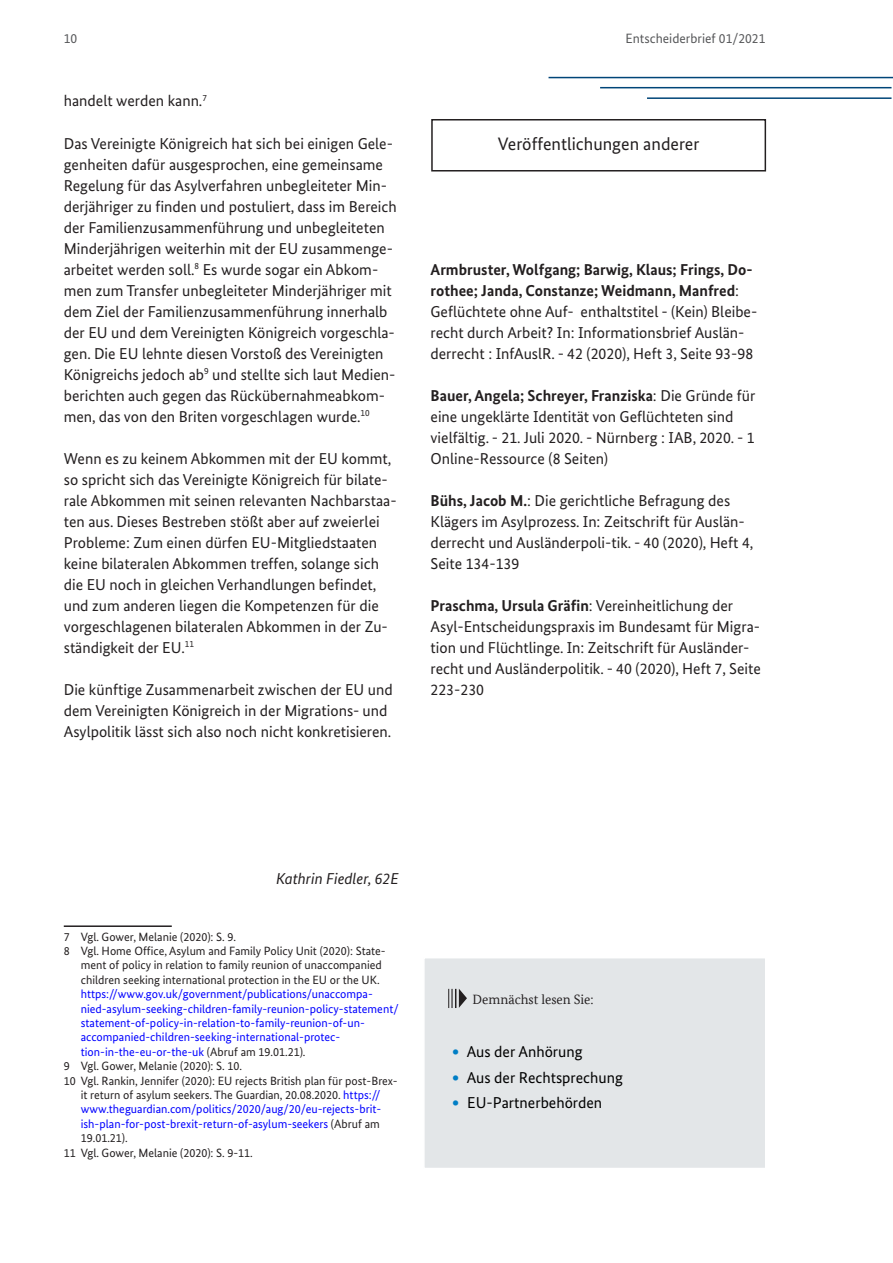
<style>
.page{position:relative;width:893px;height:1263px;background:#fff}
.page>*{position:absolute;margin:0;border:0;box-sizing:border-box;transform-origin:0 0}
.t1{font:45px "Bundes Sans";color:#007ec5}
.t2{font:18px "Bundes Sans";color:#231f20}
.t3{font:15.75px/21px "Bundes Sans";color:#231f20}
.t4{font:15.75px/25.5px "Bundes Sans";color:#000}
.t5{font:italic 15.75px "Bundes Sans";color:#231f20}
.t6{font:13.5px "Bundes Sans";color:#57585a}
.t7{font:13.5px "Bundes Serif Office";color:#231f20}
.t8{font:12px "Bundes Sans";color:#231f20}
.t9{font:12px "Bundes Sans";color:#00f}
.s1{font-weight:700}
.s2{color:#231f20}
.s3{color:#00f}
</style>
<div class="page">
<hr style="left:64px;top:925px;width:108px;height:2px;background:#231f20">
<div style="left:423px;top:957px;width:343px;height:212px;background:#e3e6e8;border:2px solid #fff"></div>
<svg style="left:448px;top:989px;width:19px;height:19px"></svg>
<div style="left:431px;top:119px;width:335px;height:52px;border:2px solid #231f20"></div>
<hr style="left:647px;top:97px;width:244px;height:2px;background:#004578">
<hr style="left:600px;top:87px;width:291px;height:1px;background:#004578">
<hr style="left:549px;top:77px;width:344px;height:1px;background:#004578">
<p class="t6" style="left:64px;top:30px;width:15px">10</p>
<p class="t6" style="left:626px;top:30px;width:141px">Entscheiderbrief 01/2021</p>
<p class="t3" style="left:64px;top:90px;width:145px">handelt werden kann.<sup>7</sup></p>
<p class="t3" style="left:64px;top:132px;width:335px">Das Vereinigte Königreich hat sich bei einigen Gele&shy;genheiten dafür ausgesprochen, eine gemeinsame Regelung für das Asylverfahren unbegleiteter Min&shy;derjähriger zu finden und postuliert, dass im Bereich der Familienzusammenführung und unbegleiteten Minderjährigen weiterhin mit der EU zusammenge&shy;arbeitet werden soll.<sup>8</sup> Es wurde sogar ein Abkom&shy;men zum Transfer unbegleiteter Minderjähriger mit dem Ziel der Familienzusammenführung innerhalb der EU und dem Vereinigten Königreich vorgeschla&shy;gen. Die EU lehnte diesen Vorstoß des Vereinigten Königreichs jedoch ab<sup>9</sup> und stellte sich laut Medien&shy;berichten auch gegen das Rückübernahmeabkom&shy;men, das von den Briten vorgeschlagen wurde.<sup>10</sup></p>
<p class="t3" style="left:64px;top:447px;width:334px">Wenn es zu keinem Abkommen mit der EU kommt, so spricht sich das Vereinigte Königreich für bilate&shy;rale Abkommen mit seinen relevanten Nachbarstaa&shy;ten aus. Dieses Bestreben stößt aber auf zweierlei Probleme: Zum einen dürfen EU-Mitgliedstaaten keine bilateralen Abkommen treffen, solange sich die EU noch in gleichen Verhandlungen befindet, und zum anderen liegen die Kompetenzen für die vorgeschlagenen bilateralen Abkommen in der Zu&shy;ständigkeit der EU.<sup>11</sup></p>
<p class="t3" style="left:64px;top:678px;width:330px">Die künftige Zusammenarbeit zwischen der EU und dem Vereinigten Königreich in der Migrations- und<br>Asylpolitik lässt sich also noch nicht konkretisieren.</p>
<p class="t2" style="left:498px;top:133px;width:203px">Veröffentlichungen anderer</p>
<p class="t3" style="left:431px;top:258px;width:328px"><span class="s1">Armbruster, Wolfgang; Barwig, Klaus; Frings, Do&shy;rothee; Janda, Constanze; Weidmann, Manfred</span>:<br>Geflüchtete ohne Auf- enthaltstitel - (Kein) Bleibe&shy;recht durch Arbeit? In: Informationsbrief Auslän&shy;derrecht : InfAuslR. - 42 (2020), Heft 3, Seite 93-98</p>
<p class="t3" style="left:431px;top:384px;width:326px"><span class="s1">Bauer, Angela; Schreyer, Franziska</span>: Die Gründe für eine ungeklärte Identität von Geflüchteten sind vielfältig. - 21. Juli 2020. - Nürnberg : IAB, 2020. - 1<br>Online-Ressource (8 Seiten)</p>
<p class="t3" style="left:431px;top:489px;width:324px"><span class="s1">Bühs, Jacob M.</span>: Die gerichtliche Befragung des Klägers im Asylprozess. In: Zeitschrift für Auslän&shy;derrecht und Ausländerpoli-tik. - 40 (2020), Heft 4, Seite 134-139</p>
<p class="t3" style="left:431px;top:594px;width:332px"><span class="s1">Praschma, Ursula Gräfin</span>: Vereinheitlichung der Asyl-Entscheidungspraxis im Bundesamt für Migra&shy;tion und Flüchtlinge. In: Zeitschrift für Ausländer&shy;recht und Ausländerpolitik. - 40 (2020), Heft 7, Seite 223-230</p>
<p class="t5" style="left:276px;top:868px;width:124px">Kathrin Fiedler, 62E</p>
<p class="t8" style="left:64px;top:929px;width:174px">7 Vgl. Gower, Melanie (2020): S. 9.</p>
<p class="t8" style="left:64px;top:943px;width:323px">8 Vgl. Home Office, Asylum and Family Policy Unit (2020): State-</p>
<p class="t8" style="left:81px;top:958px;width:303px">ment of policy in relation to family reunion of unaccompanied</p>
<p class="t8" style="left:81px;top:972px;width:300px">children seeking international protection in the EU or the UK.</p>
<p class="t9" style="left:81px;top:987px;width:294px">https://www.gov.uk/government/publications/unaccompa-</p>
<p class="t9" style="left:81px;top:1001px;width:319px">nied-asylum-seeking-children-family-reunion-policy-statement/</p>
<p class="t9" style="left:81px;top:1015px;width:286px">statement-of-policy-in-relation-to-family-reunion-of-un-</p>
<p class="t9" style="left:81px;top:1030px;width:261px">accompanied-children-seeking-international-protec-</p>
<p class="t9" style="left:81px;top:1044px;width:226px">tion-in-the-eu-or-the-uk <span class="s2">(Abruf am 19.01.21).</span></p>
<p class="t8" style="left:64px;top:1059px;width:180px">9 Vgl. Gower, Melanie (2020): S. 10.</p>
<p class="t8" style="left:64px;top:1073px;width:335px">10 Vgl. Rankin, Jennifer (2020): EU rejects British plan für post-Brex-</p>
<p class="t8" style="left:81px;top:1087px;width:301px">it return of asylum seekers. The Guardian, 20.08.2020. <span class="s3">https://</span></p>
<p class="t9" style="left:81px;top:1102px;width:302px">www.theguardian.com/politics/2020/aug/20/eu-rejects-brit-</p>
<p class="t9" style="left:81px;top:1116px;width:301px">ish-plan-for-post-brexit-return-of-asylum-seekers <span class="s2">(Abruf am</span></p>
<p class="t8" style="left:81px;top:1131px;width:49px">19.01.21).</p>
<p class="t8" style="left:64px;top:1145px;width:190px">11 Vgl. Gower, Melanie (2020): S. 9-11.</p>
<p class="t7" style="left:473px;top:992px;width:122px">Demnächst lesen Sie:</p>
<h1 class="t1" style="left:451px;top:1011px;width:11px">.</h1>
<p class="t4" style="left:467px;top:1039px;width:158px">Aus der Anhörung<br>Aus der Rechtsprechung<br>EU-Partnerbehörden</p>
</div>
